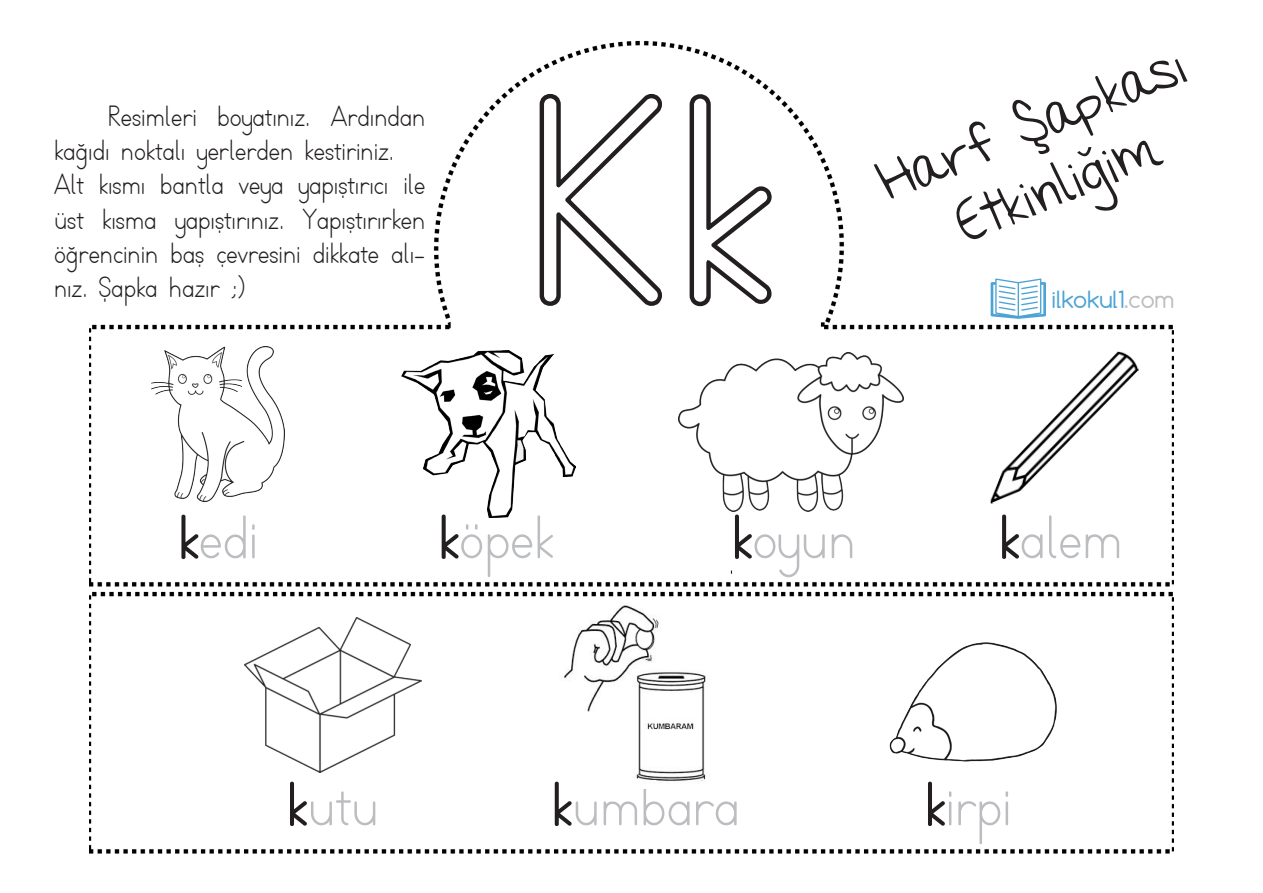
<style>
.page{position:relative;width:1263px;height:893px;background:#fff}
.page>*{position:absolute;margin:0;border:0;box-sizing:border-box;transform-origin:0 0}
.t1{font:60px "TTKB Dik Temel Abece";color:#bcbdc0}
.t2{font:56.25px "My Handsare Holding You";color:#231f20}
.t3{font:28.5px/34.2px "TTKB Dik Temel Abece";color:#231f20}
.t4{font:22.5px "Comfortaa";color:#4ca3d5}
.s1{color:#bcbdc0}
.s2{font-weight:700;color:#231f20}
</style>
<div class="page">
<img style="left:90px;top:40px;width:1083px;height:814px">
<svg style="left:538px;top:92px;width:125px;height:216px"></svg>
<svg style="left:688px;top:92px;width:86px;height:216px"></svg>
<svg style="left:991px;top:278px;width:55px;height:41px"></svg>
<div style="left:119px;top:340px;width:198px;height:168px;background:#fff"></div>
<img style="left:560px;top:602px;width:154px;height:186px">
<img style="left:151px;top:347px;width:134px;height:155px">
<img style="left:402px;top:351px;width:173px;height:166px">
<img style="left:679px;top:353px;width:224px;height:158px">
<img style="left:991px;top:348px;width:148px;height:160px">
<img style="left:244px;top:618px;width:177px;height:155px">
<img style="left:850px;top:618px;width:257px;height:181px">
<p class="t3" style="left:54px;top:100px;width:373px;text-indent:54px">Resimleri boyatınız. Ardından kağıdı noktalı yerlerden kestiriniz.</p>
<p class="t3" style="left:54px;top:168px;width:373px;text-align:justify">Alt kısmı bantla veya yapıştırıcı ile üst kısma yapıştırınız. Yapıştırırken öğrencinin baş çevresini dikkate alı&shy;nız. Şapka hazır ;)</p>
<p class="t2" style="left:867px;top:154px;width:328px;rotate:-22deg">Harf Şapkası</p>
<p class="t2" style="left:946px;top:195px;width:214px;rotate:-22deg">Etkinliğim</p>
<p class="t4" style="left:1051px;top:285px;width:125px">ilkokul1<span class="s1">.com</span></p>
<p class="t1" style="left:178px;top:501px;width:81px"><span class="s2">k</span>edi</p>
<p class="t1" style="left:438px;top:501px;width:116px"><span class="s2">k</span>öpek</p>
<p class="t1" style="left:732px;top:501px;width:126px"><span class="s2">k</span>oyun</p>
<p class="t1" style="left:999px;top:501px;width:125px"><span class="s2">k</span>alem</p>
<p class="t1" style="left:287px;top:768px;width:94px"><span class="s2">k</span>utu</p>
<p class="t1" style="left:551px;top:768px;width:190px"><span class="s2">k</span>umbara</p>
<p class="t1" style="left:925px;top:768px;width:88px"><span class="s2">k</span>irpi</p>
</div>
